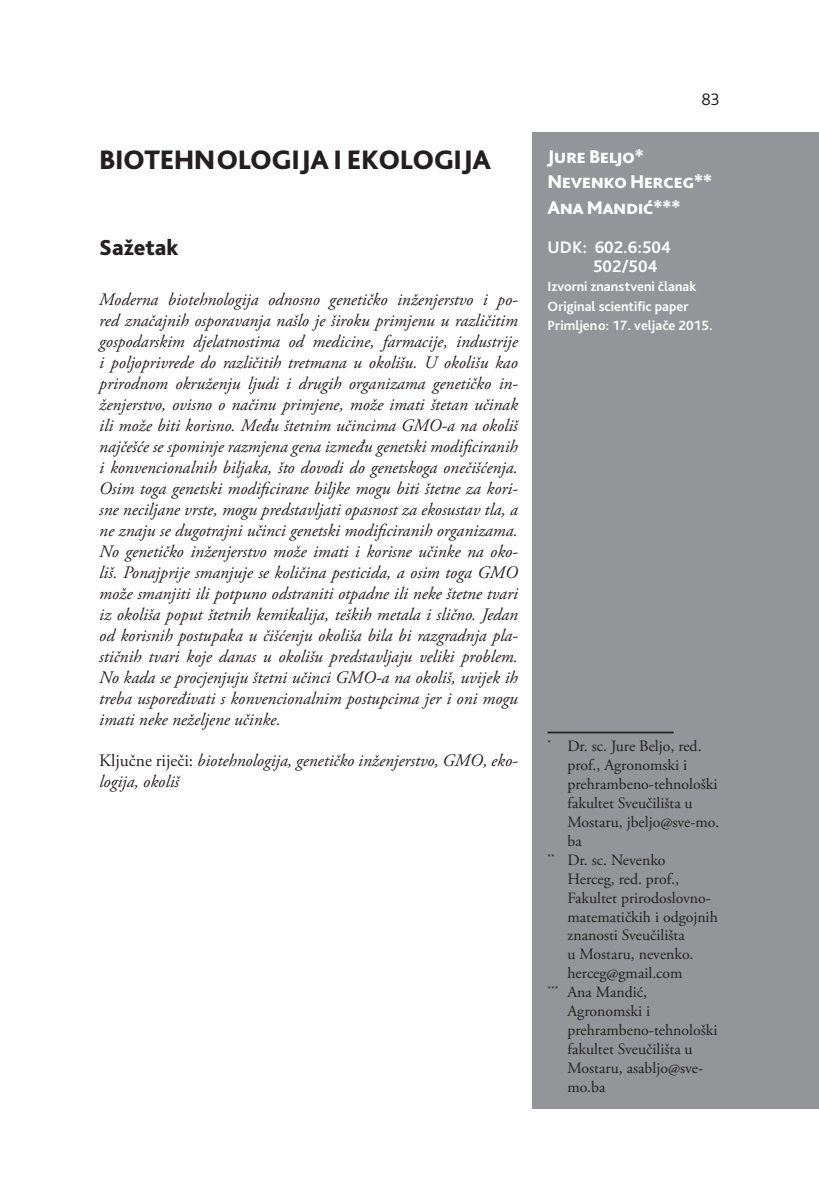
<style>
.page{position:relative;width:819px;height:1191px;background:#fff}
.page>*{position:absolute;margin:0;border:0;box-sizing:border-box;transform-origin:0 0}
.t1{font:800 28px "Bliss Pro";letter-spacing:-.02em;color:#231f20}
.t2{font:800 22.75px "Bliss Pro";color:#231f20}
.t3{font:800 19.25px/25.9px "Bliss Pro";letter-spacing:-.03em;color:#fff}
.t4{font:italic 17.5px/21px "Adobe Garamond Pro";color:#231f20;text-align:justify}
.t5{font:700 17.5px/19.2px "Bliss Pro";color:#fff}
.t6{font:300 17.5px "Bliss Pro";color:#231f20}
.t7{font:15.75px "Adobe Garamond Pro";color:#231f20}
.t8{font:700 14px/19.2px "Bliss Pro";color:#fff}
.s1{font-style:normal}
</style>
<div class="page">
<div style="left:532px;top:132px;width:287px;height:977px;background:#939598"></div>
<hr style="left:547px;top:731px;width:126px;height:2px;background:#231f20">
<h1 class="t1" style="left:99px;top:142px;width:393px">BIOTEHNOLOGIJA I EKOLOGIJA</h1>
<h2 class="t2" style="left:99px;top:233px;width:81px">Sažetak</h2>
<p class="t4" style="left:99px;top:290px;width:420px">Moderna biotehnologija odnosno genetičko inženjerstvo i po&shy;red značajnih osporavanja našlo je široku primjenu u različitim gospodarskim djelatnostima od medicine, farmacije, industrije i poljoprivrede do različitih tretmana u okolišu. U okolišu kao prirodnom okruženju ljudi i drugih organizama genetičko in&shy;ženjerstvo, ovisno o načinu primjene, može imati štetan učinak ili može biti korisno. Među štetnim učincima GMO-a na okoliš najčešće se spominje razmjena gena između genetski modificiranih i konvencionalnih biljaka, što dovodi do genetskoga onečišćenja.<br>Osim toga genetski modificirane biljke mogu biti štetne za kori&shy;sne neciljane vrste, mogu predstavljati opasnost za ekosustav tla, a ne znaju se dugotrajni učinci genetski modificiranih organizama.<br>No genetičko inženjerstvo može imati i korisne učinke na oko&shy;liš. Ponajprije smanjuje se količina pesticida, a osim toga GMO može smanjiti ili potpuno odstraniti otpadne ili neke štetne tvari iz okoliša poput štetnih kemikalija, teških metala i slično. Jedan od korisnih postupaka u čišćenju okoliša bila bi razgradnja pla&shy;stičnih tvari koje danas u okolišu predstavljaju veliki problem.<br>No kada se procjenjuju štetni učinci GMO-a na okoliš, uvijek ih treba uspoređivati s konvencionalnim postupcima jer i oni mogu imati neke neželjene učinke.</p>
<p class="t4" style="left:99px;top:750px;width:420px"><span class="s1">Ključne riječi:</span> biotehnologija, genetičko inženjerstvo, GMO, eko&shy;logija, okoliš</p>
<p class="t6" style="left:701px;top:88px;width:20px">83</p>
<p class="t3" style="left:547px;top:143px;width:166px">Jure Beljo*<br>Nevenko Herceg**<br>Ana Mandić***</p>
<p class="t5" style="left:593px;top:237px;width:79px;text-indent:-45px">UDK: 602.6:504<br>502/504</p>
<p class="t8" style="left:547px;top:277px;width:167px">Izvorni znanstveni članak<br>Original scientific paper<br>Primljeno: 17. veljače 2015.</p>
<p class="t7" style="left:547px;top:737px;width:155px"><sup>*</sup> Dr. sc. Jure Beljo, red.</p>
<p class="t7" style="left:567px;top:756px;width:121px">prof., Agronomski i</p>
<p class="t7" style="left:567px;top:774px;width:151px">prehrambeno-tehnološki</p>
<p class="t7" style="left:567px;top:793px;width:127px">fakultet Sveučilišta u</p>
<p class="t7" style="left:567px;top:812px;width:153px">Mostaru, jbeljo@sve-mo.</p>
<p class="t7" style="left:567px;top:831px;width:16px">ba</p>
<p class="t7" style="left:547px;top:850px;width:119px"><sup>**</sup> Dr. sc. Nevenko</p>
<p class="t7" style="left:567px;top:869px;width:113px">Herceg, red. prof.,</p>
<p class="t7" style="left:567px;top:888px;width:145px">Fakultet prirodoslovno-</p>
<p class="t7" style="left:567px;top:907px;width:152px">matematičkih i odgojnih</p>
<p class="t7" style="left:567px;top:926px;width:119px">znanosti Sveučilišta</p>
<p class="t7" style="left:567px;top:945px;width:127px">u Mostaru, nevenko.</p>
<p class="t7" style="left:567px;top:963px;width:117px">herceg@gmail.com</p>
<p class="t7" style="left:547px;top:982px;width:101px"><sup>***</sup> Ana Mandić,</p>
<p class="t7" style="left:567px;top:1001px;width:84px">Agronomski i</p>
<p class="t7" style="left:567px;top:1020px;width:151px">prehrambeno-tehnološki</p>
<p class="t7" style="left:567px;top:1039px;width:127px">fakultet Sveučilišta u</p>
<p class="t7" style="left:567px;top:1058px;width:137px">Mostaru, asabljo@sve-</p>
<p class="t7" style="left:567px;top:1077px;width:39px">mo.ba</p>
</div>
